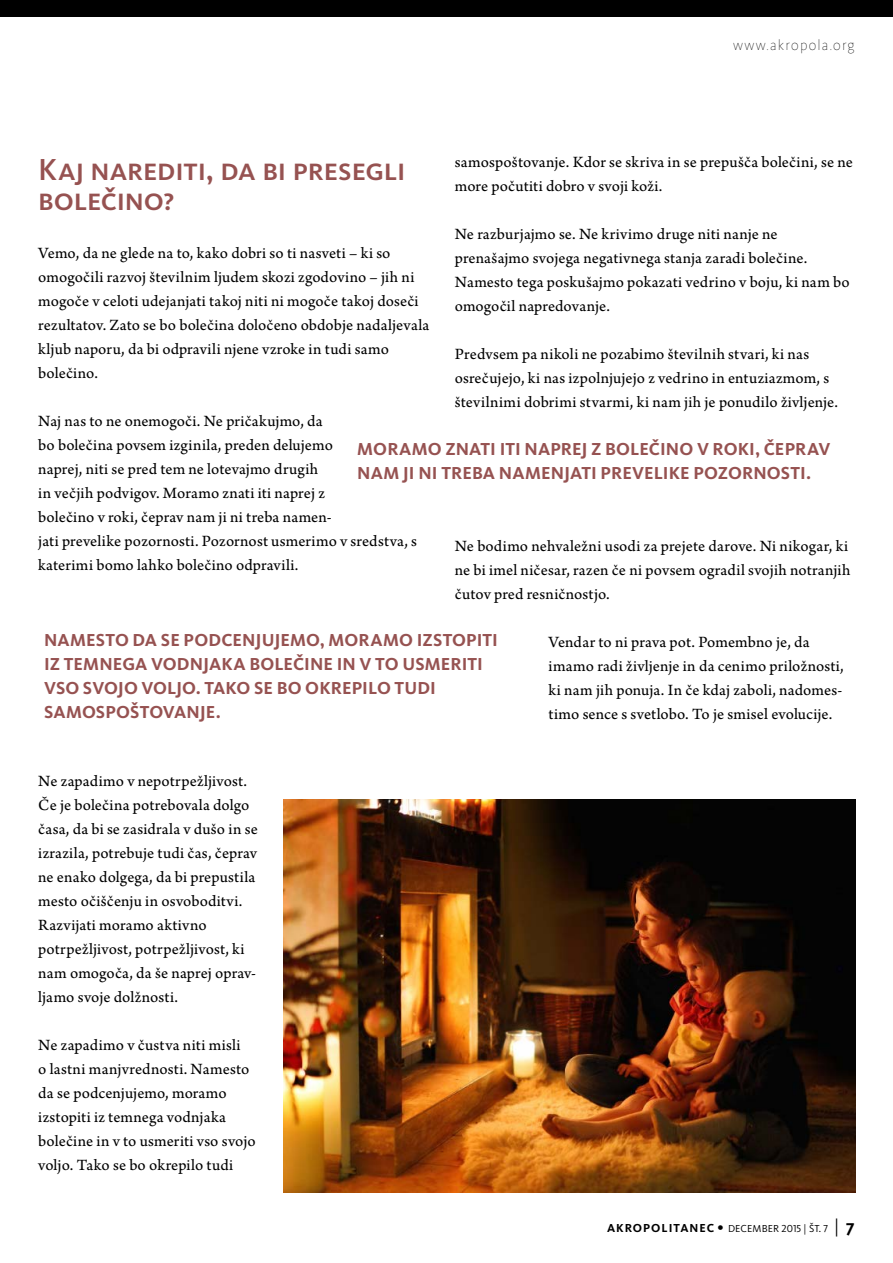
<style>
.page{position:relative;width:893px;height:1263px;background:#fff}
.page>*{position:absolute;margin:0;border:0;box-sizing:border-box;transform-origin:0 0}
.t1{font:500 31.5px/30px "Kievit Pro";letter-spacing:-.005em;color:#965251}
.t2{font:700 18px "Kievit Pro";letter-spacing:.12em;color:#965251}
.t3{font:16.5px/24px "Arno Pro Sm Text";letter-spacing:.01em;color:#000}
.t4{font:100 15px "Kievit Pro";letter-spacing:.08em;color:#000}
.t5{font:10.5px "Kievit Pro";letter-spacing:.01em;color:#000}
.s1{font-weight:700;font-size:12px}
.s2{font-family:"Tahoma";font-size:13.5px}
.s3{font-size:18px}
.s4{font-weight:700;font-size:18px}
</style>
<div class="page">
<div style="left:0;top:0;width:893px;height:17px;background:#000"></div>
<img style="left:283px;top:799px;width:573px;height:393px">
<p class="t4" style="left:733px;top:36px;width:123px">www.akropola.org</p>
<p class="t3" style="left:455px;top:151px;width:399px">samospoštovanje. Kdor se skriva in se prepušča bolečini, se ne more počutiti dobro v svoji koži.</p>
<p class="t3" style="left:455px;top:223px;width:396px">Ne razburjajmo se. Ne krivimo druge niti nanje ne prenašajmo svojega negativnega stanja zaradi bolečine.<br>Namesto tega poskušajmo pokazati vedrino v boju, ki nam bo omogočil napredovanje.</p>
<p class="t3" style="left:455px;top:343px;width:385px">Predvsem pa nikoli ne pozabimo številnih stvari, ki nas osrečujejo, ki nas izpolnjujejo z vedrino in entuziazmom, s številnimi dobrimi stvarmi, ki nam jih je ponudilo življenje.</p>
<h1 class="t1" style="left:38px;top:154px;width:369px">Kaj narediti, da bi presegli bolečino?</h1>
<p class="t3" style="left:38px;top:242px;width:393px">Vemo, da ne glede na to, kako dobri so ti nasveti – ki so omogočili razvoj številnim ljudem skozi zgodovino – jih ni mogoče v celoti udejanjati takoj niti ni mogoče takoj doseči rezultatov. Zato se bo bolečina določeno obdobje nadaljevala kljub naporu, da bi odpravili njene vzroke in tudi samo bolečino.</p>
<p class="t3" style="left:38px;top:410px;width:380px">Naj nas to ne onemogoči. Ne pričakujmo, da<br>bo bolečina povsem izginila, preden delujemo<br>naprej, niti se pred tem ne lotevajmo drugih<br>in večjih podvigov. Moramo znati iti naprej z<br>bolečino v roki, čeprav nam ji ni treba namen-<br>jati prevelike pozornosti. Pozornost usmerimo v sredstva, s katerimi bomo lahko bolečino odpravili.</p>
<p class="t2" style="left:357px;top:438px;width:15px">MORA</p>
<p class="t2" style="left:412px;top:438px;width:45px">MO ZNATI</p>
<p class="t2" style="left:500px;top:438px;width:36px">ITI NAPREJ</p>
<p class="t2" style="left:591px;top:438px;width:26px">Z BOLEČINO</p>
<p class="t2" style="left:697px;top:438px;width:27px">V ROKI</p>
<p class="t2" style="left:755px;top:438px;width:21px">, ČEPRAV</p>
<p class="t2" style="left:357px;top:462px;width:96px">NAM JINITREBA</p>
<p class="t2" style="left:499px;top:462px;width:52px">NAMENJATI</p>
<p class="t2" style="left:601px;top:462px;width:11px">PREVELIKE</p>
<p class="t2" style="left:693px;top:462px;width:12px">POZORNOSTI</p>
<p class="t2" style="left:806px;top:462px;width:7px">.</p>
<p class="t3" style="left:455px;top:535px;width:397px">Ne bodimo nehvaležni usodi za prejete darove. Ni nikogar, ki ne bi imel ničesar, razen če ni povsem ogradil svojih notranjih čutov pred resničnostjo.</p>
<p class="t3" style="left:548px;top:631px;width:297px">Vendar to ni prava pot. Pomembno je, da imamo radi življenje in da cenimo priložnosti, ki nam jih ponuja. In če kdaj zaboli, nadomes&shy;timo sence s svetlobo. To je smisel evolucije.</p>
<p class="t2" style="left:44px;top:629px;width:54px">NAMESTO</p>
<p class="t2" style="left:133px;top:629px;width:63px">DASEPODCENJUJE</p>
<p class="t2" style="left:290px;top:629px;width:68px">MO, MORA</p>
<p class="t2" style="left:383px;top:629px;width:44px">MO IZSTOPITI</p>
<p class="t2" style="left:44px;top:653px;width:120px">IZ TEMNEGAVODNJAKA</p>
<p class="t2" style="left:249px;top:653px;width:12px">BOLEČINE</p>
<p class="t2" style="left:337px;top:653px;width:113px">IN VTO USMERITI</p>
<p class="t2" style="left:44px;top:677px;width:13px">VSO</p>
<p class="t2" style="left:83px;top:677px;width:12px">SVOJO</p>
<p class="t2" style="left:142px;top:677px;width:12px">VOLJO</p>
<p class="t2" style="left:196px;top:677px;width:31px">. TAKO</p>
<p class="t2" style="left:254px;top:677px;width:63px">SEBOOKREPILO</p>
<p class="t2" style="left:395px;top:677px;width:11px">TUDI</p>
<p class="t2" style="left:44px;top:701px;width:51px">SAMOSPO</p>
<p class="t2" style="left:130px;top:701px;width:22px">ŠTOVANJE</p>
<p class="t2" style="left:216px;top:701px;width:7px">.</p>
<p class="t3" style="left:38px;top:770px;width:221px">Ne zapadimo v nepotrpežljivost.<br>Če je bolečina potrebovala dolgo časa, da bi se zasidrala v dušo in se izrazila, potrebuje tudi čas, čeprav ne enako dolgega, da bi prepustila mesto očiščenju in osvoboditvi.<br>Razvijati moramo aktivno potrpežljivost, potrpežljivost, ki nam omogoča, da še naprej oprav&shy;ljamo svoje dolžnosti.</p>
<p class="t3" style="left:38px;top:1034px;width:219px">Ne zapadimo v čustva niti misli<br>o lastni manjvrednosti. Namesto da se podcenjujemo, moramo izstopiti iz temnega vodnjaka bolečine in v to usmeriti vso svojo voljo. Tako se bo okrepilo tudi</p>
<p class="t5" style="left:607px;top:1222px;width:249px"><span class="s1">AKROPOLITANEC</span> <span class="s2">•</span> DECEMBER 2015 | Št. 7 <span class="s3">|</span> <span class="s4">7</span></p>
</div>
